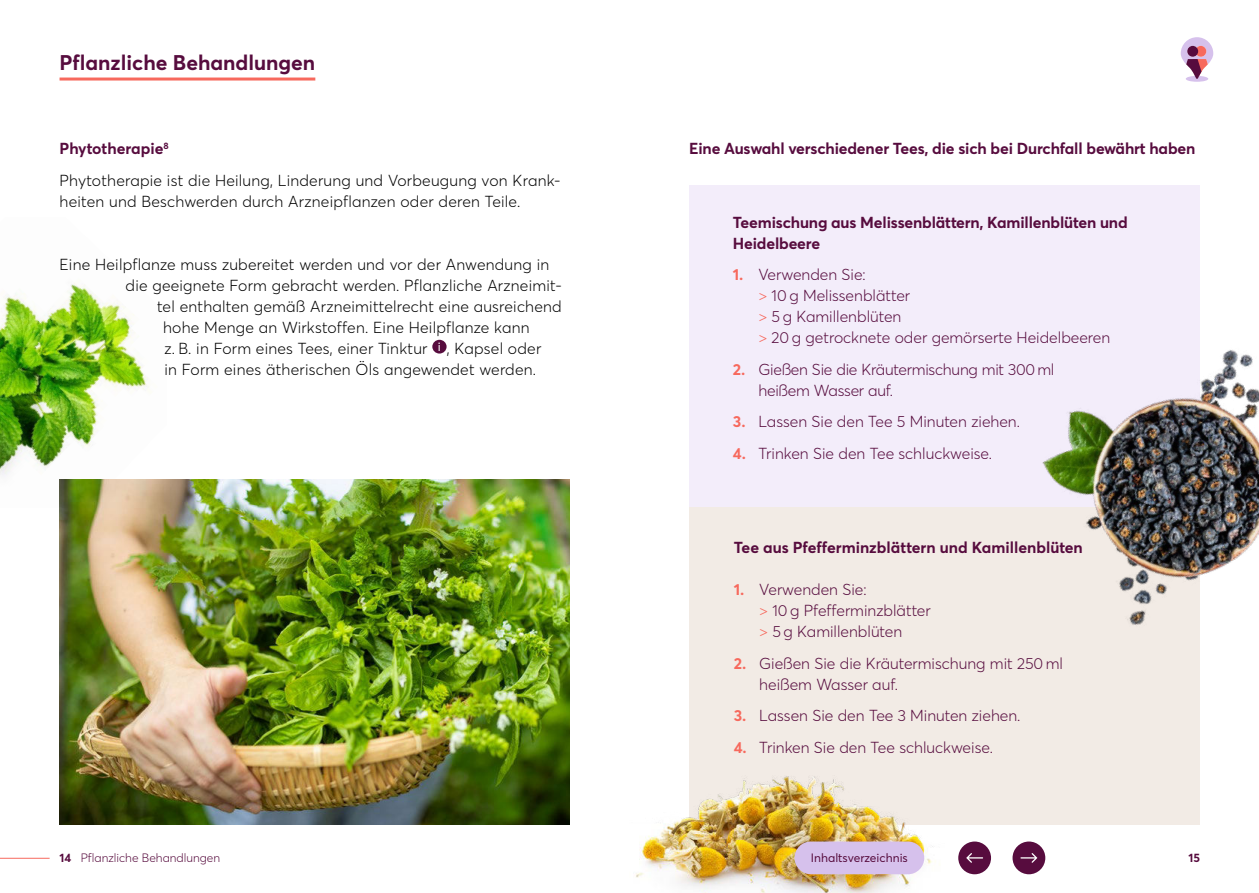
<style>
.page{position:relative;width:1259px;height:893px;background:#fff}
.page>*{position:absolute;margin:0;border:0;box-sizing:border-box;transform-origin:0 0}
.t1{font:700 21px "Averta Std PE";color:#570c3e}
.t2{font:300 15.75px/31.5px "Averta Std PE";letter-spacing:.015em;color:#000}
.t3{font:300 15.75px/21px "Averta Std PE";color:#570c3e}
.t4{font:700 15.75px/21px "Averta Std PE";letter-spacing:-.01em;color:#570c3e}
.t5{font:300 12px "Averta Std PE";color:#570c3e}
.t6{font:12px "Averta Std PE";color:#570c3e}
.t7{font:700 12px "Averta Std PE";color:#570c3e}
.s1{font-weight:700;color:#570c3e}
.s2{font-weight:700;color:#f7695d}
.s3{color:#f7695d}
</style>
<div class="page">
<div style="left:689px;top:507px;width:510px;height:318px;background:#f2ebe5"></div>
<div style="left:689px;top:186px;width:510px;height:321px;background:#f3edfa"></div>
<img style="left:636px;top:776px;width:297px;height:117px">
<img style="left:0;top:283px;width:167px;height:225px">
<img style="left:60px;top:480px;width:510px;height:345px">
<img style="left:1042px;top:341px;width:217px;height:313px">
<div style="left:1185px;top:76px;width:23px;height:6px;background:#d6c1ec;border-radius:50%"></div>
<svg style="left:1180px;top:37px;width:33px;height:42px"></svg>
<div style="left:432px;top:340px;width:14px;height:14px;background:#570c3e;border-radius:50%"></div>
<hr style="left:60px;top:78px;width:255px;height:3px;background:#f7695d">
<hr style="left:0;top:858px;width:50px;height:1px;background:#f7695d">
<div style="left:794px;top:841px;width:130px;height:33px;background:#d6c1ec;border-radius:16px"></div>
<div style="left:958px;top:841px;width:33px;height:33px;background:#570c3e;border-radius:50%"></div>
<svg style="left:966px;top:853px;width:17px;height:10px"></svg>
<div style="left:1012px;top:841px;width:33px;height:33px;background:#570c3e;border-radius:50%"></div>
<svg style="left:1020px;top:853px;width:17px;height:10px"></svg>
<h1 class="t1" style="left:60px;top:51px;width:257px">Pflanzliche Behandlungen</h1>
<p class="t2" style="left:60px;top:133px;width:502px"><span class="s1">Phytotherapie</span><sup>8<br></sup>Phytotherapie ist die Heilung, Linderung und Vorbeugung von Krank-</p>
<p class="t2" style="left:60px;top:185px;width:462px">heiten und Beschwerden durch Arzneipflanzen oder deren Teile.</p>
<p class="t2" style="left:60px;top:248px;width:491px">Eine Heilpflanze muss zubereitet werden und vor der Anwendung in</p>
<p class="t2" style="left:126px;top:269px;width:438px">die geeignete Form gebracht werden. Pflanzliche Arzneimit-</p>
<p class="t2" style="left:157px;top:290px;width:406px">tel enthalten gemäß Arzneimittelrecht eine ausreichend</p>
<p class="t2" style="left:163px;top:311px;width:368px">hohe Menge an Wirkstoffen. Eine Heilpflanze kann</p>
<p class="t2" style="left:165px;top:332px;width:378px">z. B. in Form eines Tees, einer Tinktur <sup>i</sup> , Kapsel oder</p>
<p class="t2" style="left:165px;top:353px;width:373px">in Form eines ätherischen Öls angewendet werden.</p>
<p class="t4" style="left:689px;top:138px;width:508px">Eine Auswahl verschiedener Tees, die sich bei Durchfall bewährt haben</p>
<p class="t4" style="left:733px;top:211px;width:396px">Teemischung aus Melissenblättern, Kamillenblüten und<br>Heidelbeere</p>
<p class="t3" style="left:758px;top:264px;width:353px;text-indent:-26px"><span class="s2">1.</span> Verwenden Sie:<br><span class="s3">&gt;</span> 10 g Melissenblätter<br><span class="s3">&gt;</span> 5 g Kamillenblüten<br><span class="s3">&gt;</span> 20 g getrocknete oder gemörserte Heidelbeeren</p>
<p class="t3" style="left:758px;top:359px;width:297px;text-indent:-26px"><span class="s2">2.</span> Gießen Sie die Kräutermischung mit 300ml heißem Wasser auf.</p>
<p class="t3" style="left:733px;top:411px;width:289px"><span class="s2">3.</span> Lassen Sie den Tee 5 Minuten ziehen.</p>
<p class="t3" style="left:733px;top:443px;width:261px"><span class="s2">4.</span> Trinken Sie den Tee schluckweise.</p>
<p class="t4" style="left:733px;top:537px;width:351px">Tee aus Pfefferminzblättern und Kamillenblüten</p>
<p class="t3" style="left:759px;top:579px;width:173px;text-indent:-26px"><span class="s2">1.</span> Verwenden Sie:<br><span class="s3">&gt;</span> 10 g Pfefferminzblätter <span class="s3">&gt;</span> 5 g Kamillenblüten</p>
<p class="t3" style="left:759px;top:653px;width:305px;text-indent:-26px"><span class="s2">2.</span> Gießen Sie die Kräutermischung mit 250 ml heißem Wasser auf.</p>
<p class="t3" style="left:733px;top:705px;width:288px"><span class="s2">3.</span> Lassen Sie den Tee 3 Minuten ziehen.</p>
<p class="t3" style="left:733px;top:737px;width:261px"><span class="s2">4.</span> Trinken Sie den Tee schluckweise.</p>
<p class="t7" style="left:60px;top:851px;width:13px">14</p>
<p class="t5" style="left:81px;top:851px;width:141px">Pflanzliche Behandlungen</p>
<p class="t6" style="left:811px;top:851px;width:98px">Inhaltsverzeichnis</p>
<p class="t7" style="left:1188px;top:851px;width:13px">15</p>
</div>
